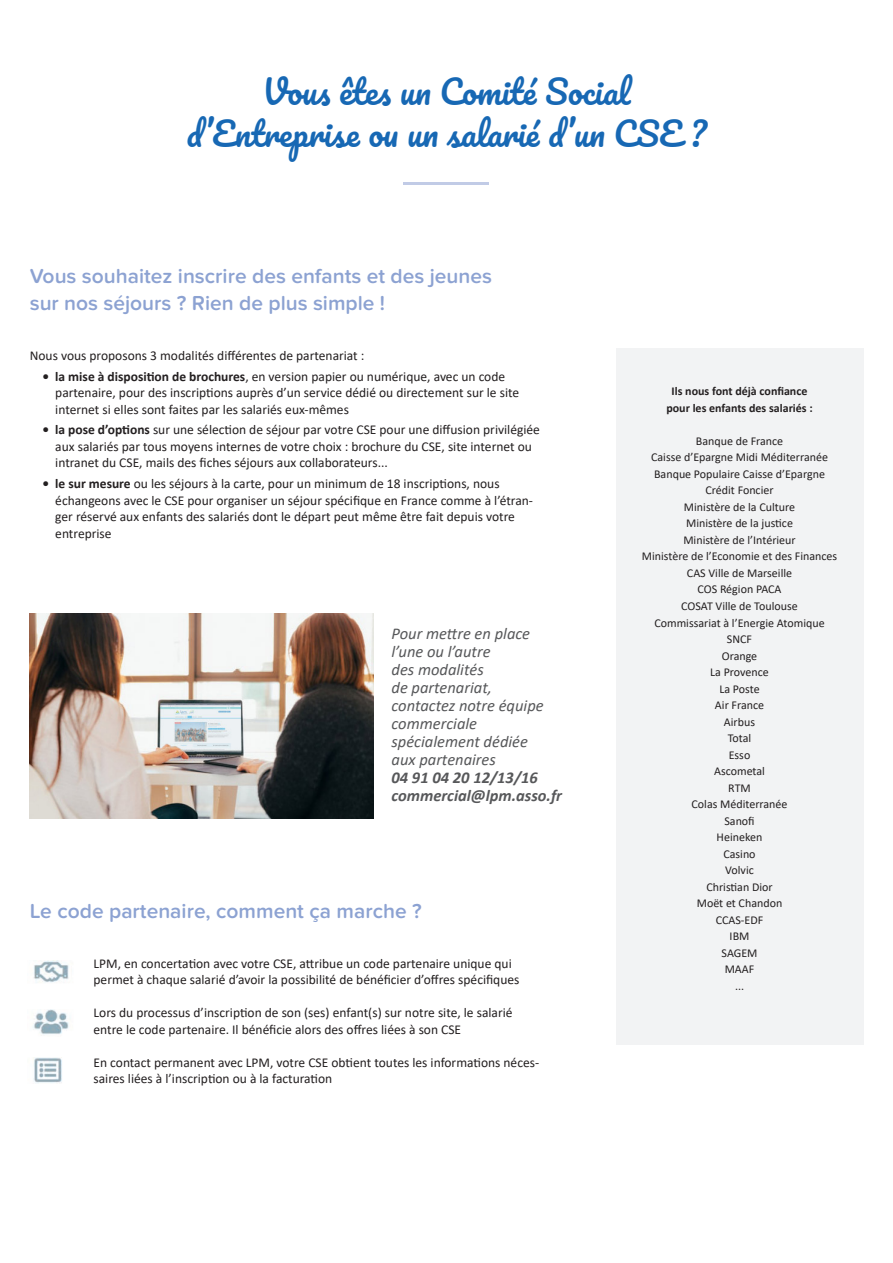
<style>
.page{position:relative;width:893px;height:1263px;background:#fff}
.page>*{position:absolute;margin:0;border:0;box-sizing:border-box;transform-origin:0 0}
.Titre1{font:33px/42px "Pacifico";color:#1768b4;text-align:center}
.Titre2{font:600 21px/27px "Proxima Nova Soft";color:#8ca2d2}
.t1{font:italic 16.5px/18px "Calibri";color:#57585a}
.t2{font:italic 700 16.5px "Calibri";color:#57585a}
.t3{font:13.5px/16.5px "Calibri";color:#231f20}
.t4{font:12px "Calibri";color:#231f20}
.t5{font:700 12px "Calibri";color:#231f20}
.s1{font-weight:700}
</style>
<div class="page">
<hr style="left:404px;top:182px;width:85px;height:2px;background:#c1cbe6">
<img style="left:30px;top:613px;width:344px;height:205px">
<div style="left:616px;top:349px;width:247px;height:696px;background:#f2f3f4"></div>
<img style="left:33px;top:960px;width:36px;height:23px">
<img style="left:33px;top:1009px;width:36px;height:26px">
<img style="left:33px;top:1057px;width:29px;height:26px">
<p class="Titre1" style="left:187px;top:72px;width:521px">Vous êtes un Comité Social d’Entreprise ou un salarié d’un CSE ?</p>
<p class="Titre2" style="left:30px;top:263px;width:464px">Vous souhaitez inscrire des enfants et des jeunes sur nos séjours ? Rien de plus simple !</p>
<p class="t3" style="left:30px;top:347px;width:336px">Nous vous proposons 3 modalités différentes de partenariat :</p>
<p class="t3" style="left:55px;top:368px;width:465px;text-indent:-13px"><span class="s1">• la mise à disposition de brochures</span>, en version papier ou numérique, avec un code partenaire, pour des inscriptions auprès d’un service dédié ou directement sur le site internet si elles sont faites par les salariés eux-mêmes</p>
<p class="t3" style="left:55px;top:421px;width:486px;text-indent:-13px"><span class="s1">• la pose d’options</span> sur une sélection de séjour par votre CSE pour une diffusion privilégiée aux salariés par tous moyens internes de votre choix : brochure du CSE, site internet ou intranet du CSE, mails des fiches séjours aux collaborateurs...</p>
<p class="t3" style="left:55px;top:475px;width:479px;text-indent:-13px"><span class="s1">• le sur mesure</span> ou les séjours à la carte, pour un minimum de 18 inscriptions, nous échangeons avec le CSE pour organiser un séjour spécifique en France comme à l’étran&shy;ger réservé aux enfants des salariés dont le départ peut même être fait depuis votre entreprise</p>
<p class="t1" style="left:392px;top:624px;width:140px">Pour mettre en place</p>
<p class="t1" style="left:392px;top:642px;width:101px">l’une ou l’autre des modalités</p>
<p class="t1" style="left:392px;top:678px;width:154px">de partenariat, contactez notre équipe</p>
<p class="t1" style="left:392px;top:714px;width:138px">commerciale spécialement dédiée</p>
<p class="t1" style="left:392px;top:750px;width:106px">aux partenaires</p>
<p class="t2" style="left:392px;top:766px;width:148px">04 91 04 20 12/13/16</p>
<p class="t2" style="left:392px;top:784px;width:172px">commercial@lpm.asso.fr</p>
<p class="Titre2" style="left:30px;top:897px;width:394px">Le code partenaire, comment ça marche ?</p>
<p class="t3" style="left:94px;top:954px;width:427px">LPM, en concertation avec votre CSE, attribue un code partenaire unique qui permet à chaque salarié d’avoir la possibilité de bénéficier d’offres spécifiques</p>
<p class="t3" style="left:94px;top:1004px;width:421px">Lors du processus d’inscription de son (ses) enfant(s) sur notre site, le salarié entre le code partenaire. Il bénéficie alors des offres liées à son CSE</p>
<p class="t3" style="left:94px;top:1053px;width:447px">En contact permanent avec LPM, votre CSE obtient toutes les informations néces&shy;saires liées à l’inscription ou à la facturation</p>
<p class="t5" style="left:672px;top:383px;width:137px">Ils nous font déjà confiance</p>
<p class="t5" style="left:666px;top:399px;width:148px">pour les enfants des salariés :</p>
<p class="t4" style="left:696px;top:433px;width:89px">Banque de France</p>
<p class="t4" style="left:651px;top:449px;width:178px">Caisse d’Epargne Midi Méditerranée</p>
<p class="t4" style="left:654px;top:466px;width:172px">Banque Populaire Caisse d’Epargne</p>
<p class="t4" style="left:705px;top:482px;width:70px">Crédit Foncier</p>
<p class="t4" style="left:684px;top:499px;width:113px">Ministère de la Culture</p>
<p class="t4" style="left:686px;top:515px;width:108px">Ministère de la justice</p>
<p class="t4" style="left:683px;top:532px;width:114px">Ministère de l’Intérieur</p>
<p class="t4" style="left:642px;top:548px;width:197px">Ministère de l’Economie et des Finances</p>
<p class="t4" style="left:687px;top:565px;width:107px">CAS Ville de Marseille</p>
<p class="t4" style="left:697px;top:581px;width:86px">COS Région PACA</p>
<p class="t4" style="left:681px;top:598px;width:118px">COSAT Ville de Toulouse</p>
<p class="t4" style="left:654px;top:614px;width:172px">Commissariat à l’Energie Atomique</p>
<p class="t4" style="left:727px;top:631px;width:27px">SNCF</p>
<p class="t4" style="left:722px;top:647px;width:37px">Orange</p>
<p class="t4" style="left:710px;top:664px;width:60px">La Provence</p>
<p class="t4" style="left:719px;top:680px;width:42px">La Poste</p>
<p class="t4" style="left:715px;top:697px;width:51px">Air France</p>
<p class="t4" style="left:724px;top:713px;width:33px">Airbus</p>
<p class="t4" style="left:728px;top:730px;width:25px">Total</p>
<p class="t4" style="left:729px;top:746px;width:23px">Esso</p>
<p class="t4" style="left:714px;top:763px;width:52px">Ascometal</p>
<p class="t4" style="left:728px;top:779px;width:24px">RTM</p>
<p class="t4" style="left:692px;top:796px;width:97px">Colas Méditerranée</p>
<p class="t4" style="left:724px;top:812px;width:32px">Sanofi</p>
<p class="t4" style="left:717px;top:829px;width:47px">Heineken</p>
<p class="t4" style="left:723px;top:845px;width:34px">Casino</p>
<p class="t4" style="left:725px;top:862px;width:30px">Volvic</p>
<p class="t4" style="left:706px;top:878px;width:68px">Christian Dior</p>
<p class="t4" style="left:697px;top:895px;width:87px">Moët et Chandon</p>
<p class="t4" style="left:716px;top:911px;width:49px">CCAS-EDF</p>
<p class="t4" style="left:730px;top:928px;width:21px">IBM</p>
<p class="t4" style="left:722px;top:944px;width:37px">SAGEM</p>
<p class="t4" style="left:725px;top:961px;width:31px">MAAF</p>
<p class="t4" style="left:735px;top:977px;width:11px">...</p>
</div>
